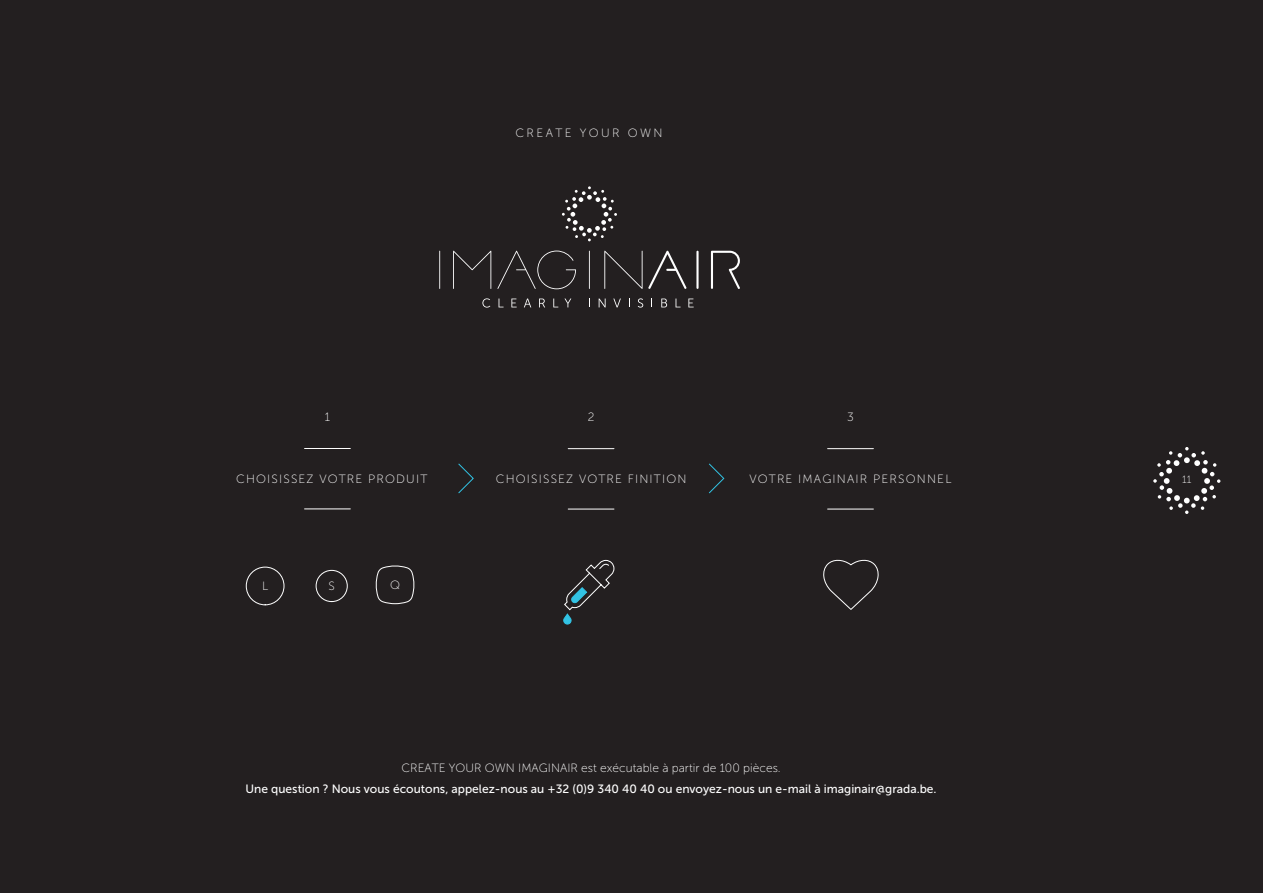
<style>
.page{position:relative;width:1263px;height:893px;background:#231f20}
.page>*{position:absolute;margin:0;border:0;box-sizing:border-box;transform-origin:0 0}
.t1{font:12px "Museo Sans 500";color:#fff}
.t2{font:12px "Museo Sans 100";letter-spacing:.1em;color:#fff}
.t3{font:12px "Museo Sans 100";color:#fff}
.t4{font:12px "Museo Sans 100";letter-spacing:.2em;color:#fff}
.t5{font:10.5px "Museo Sans 100";color:#fff}
</style>
<div class="page">
<svg style="left:1153px;top:447px;width:67px;height:67px"></svg>
<svg style="left:453px;top:251px;width:38px;height:38px"></svg>
<hr style="left:589px;top:251px;width:1px;height:38px;background:#fff">
<hr style="left:696px;top:251px;width:2px;height:38px;background:#fff">
<hr style="left:439px;top:251px;width:1px;height:38px;background:#fff">
<svg style="left:648px;top:251px;width:39px;height:38px"></svg>
<svg style="left:497px;top:251px;width:79px;height:38px"></svg>
<svg style="left:604px;top:251px;width:38px;height:38px"></svg>
<svg style="left:711px;top:251px;width:29px;height:38px"></svg>
<svg style="left:482px;top:298px;width:8px;height:10px"></svg>
<svg style="left:498px;top:299px;width:5px;height:8px"></svg>
<svg style="left:511px;top:299px;width:6px;height:8px"></svg>
<svg style="left:524px;top:299px;width:7px;height:8px"></svg>
<svg style="left:539px;top:299px;width:6px;height:8px"></svg>
<svg style="left:553px;top:299px;width:5px;height:8px"></svg>
<svg style="left:564px;top:299px;width:7px;height:8px"></svg>
<svg style="left:599px;top:299px;width:7px;height:8px"></svg>
<svg style="left:613px;top:299px;width:8px;height:8px"></svg>
<svg style="left:638px;top:298px;width:5px;height:10px"></svg>
<svg style="left:661px;top:299px;width:6px;height:8px"></svg>
<svg style="left:675px;top:299px;width:5px;height:8px"></svg>
<svg style="left:688px;top:299px;width:6px;height:8px"></svg>
<svg style="left:562px;top:186px;width:55px;height:55px"></svg>
<hr style="left:305px;top:448px;width:45px;height:1px;background:#fff">
<hr style="left:305px;top:509px;width:45px;height:1px;background:#fff">
<hr style="left:568px;top:448px;width:46px;height:1px;background:#fff">
<hr style="left:828px;top:448px;width:45px;height:1px;background:#fff">
<hr style="left:568px;top:509px;width:46px;height:1px;background:#fff">
<hr style="left:828px;top:509px;width:45px;height:1px;background:#fff">
<div style="left:246px;top:567px;width:38px;height:38px;border:1px solid #fff;border-radius:50%"></div>
<div style="left:316px;top:570px;width:32px;height:32px;border:1px solid #fff;border-radius:50%"></div>
<svg style="left:376px;top:565px;width:38px;height:39px"></svg>
<svg style="left:458px;top:463px;width:16px;height:31px"></svg>
<svg style="left:709px;top:463px;width:15px;height:31px"></svg>
<svg style="left:823px;top:559px;width:56px;height:51px"></svg>
<svg style="left:563px;top:560px;width:51px;height:65px"></svg>
<p class="t4" style="left:515px;top:126px;width:149px">CREATE YOUR OWN</p>
<p class="t2" style="left:325px;top:411px;width:7px">1</p>
<p class="t2" style="left:588px;top:411px;width:8px">2</p>
<p class="t2" style="left:847px;top:411px;width:8px">3</p>
<p class="t2" style="left:236px;top:473px;width:193px">CHOISISSEZ VOTRE PRODUIT</p>
<p class="t2" style="left:496px;top:473px;width:192px">CHOISISSEZ VOTRE FINITION</p>
<p class="t2" style="left:749px;top:473px;width:203px">VOTRE IMAGINAIR PERSONNEL</p>
<p class="t2" style="left:262px;top:580px;width:8px">L</p>
<p class="t2" style="left:328px;top:580px;width:8px">S</p>
<p class="t2" style="left:390px;top:578px;width:12px">Q</p>
<p class="t3" style="left:401px;top:762px;width:381px">CREATE YOUR OWN IMAGINAIR est exécutable à partir de 100 pièces.</p>
<p class="t1" style="left:245px;top:783px;width:693px">Une question ? Nous vous écoutons, appelez-nous au +32 (0)9 340 40 40 ou envoyez-nous un e-mail à imaginair@grada.be.</p>
<p class="t5" style="left:1182px;top:474px;width:11px">11</p>
</div>
